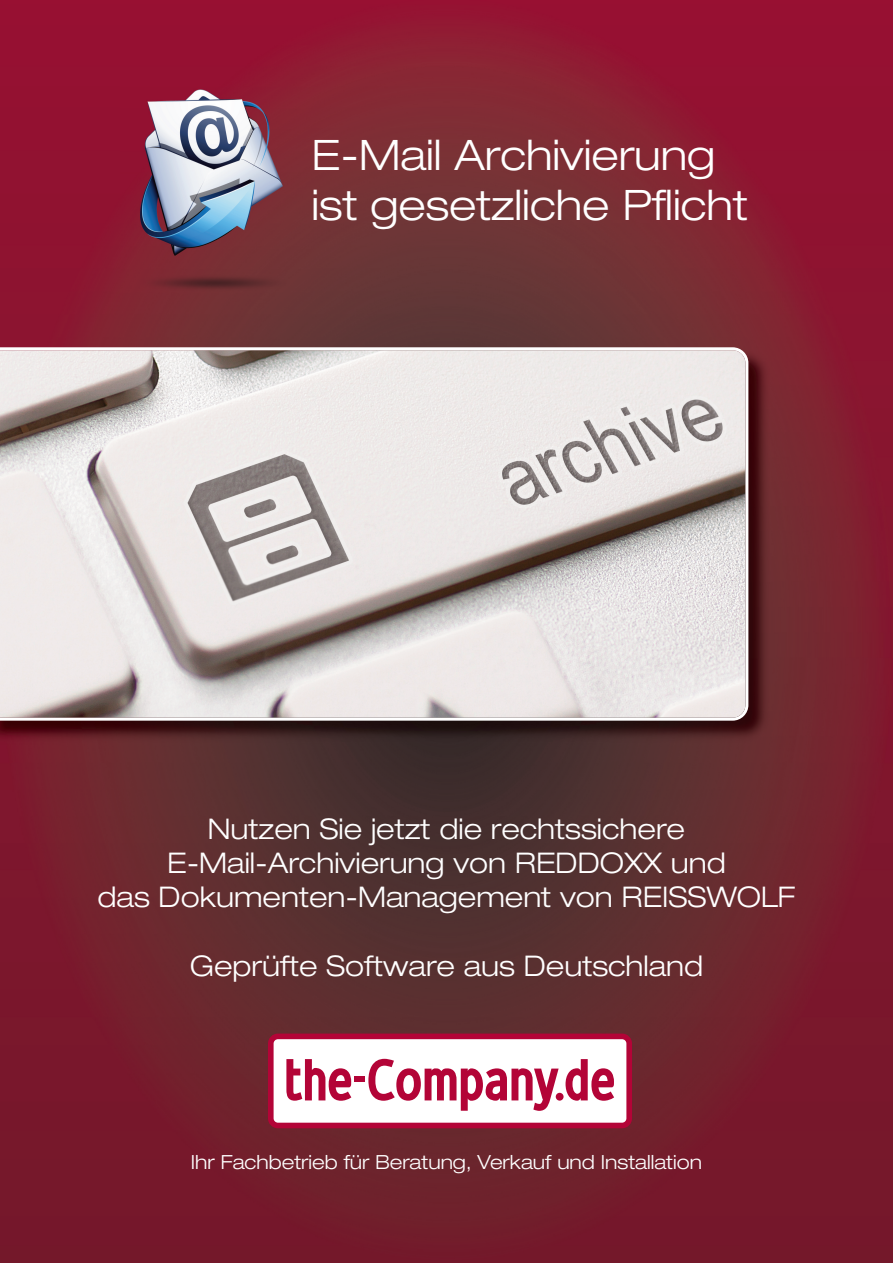
<style>
.page{position:relative;width:893px;height:1263px;background:#fff}
.page>*{position:absolute;margin:0;border:0;box-sizing:border-box;transform-origin:0 0}
.t1{font:300 expanded 42.15px/50.6px "Ford";color:#fff}
.t2{font:300 expanded 28.5px/34.2px "Ford";color:#fff;text-align:center}
.t3{font:300 expanded 19.5px "Ford";color:#fff}
</style>
<div class="page">
<img style="left:0;top:0;width:893px;height:1263px">
<svg style="left:268px;top:1033px;width:364px;height:95px"></svg>
<div style="left:556px;top:1093px;width:8px;height:8px;background:#b30437;border-radius:50%"></div>
<div style="left:354px;top:1076px;width:11px;height:6px;background:#b30437"></div>
<img style="left:0;top:346px;width:773px;height:399px">
<svg style="left:0;top:347px;width:748px;height:374px;background:#d8d2d1"></svg>
<img style="left:121px;top:78px;width:189px;height:223px">
<h1 class="t1" style="left:312px;top:133px;width:438px">E-Mail Archivierung ist gesetzliche Pflicht</h1>
<p class="t2" style="left:98px;top:815px;width:699px">Nutzen Sie jetzt die rechtssichere<br>E-Mail-Archivierung von REDDOXX und<br>das Dokumenten-Management von REISSWOLF</p>
<p class="t2" style="left:190px;top:951px;width:515px">Geprüfte Software aus Deutschland</p>
<p class="t3" style="left:191px;top:1155px;width:512px">Ihr Fachbetrieb für Beratung, Verkauf und Installation</p>
</div>
